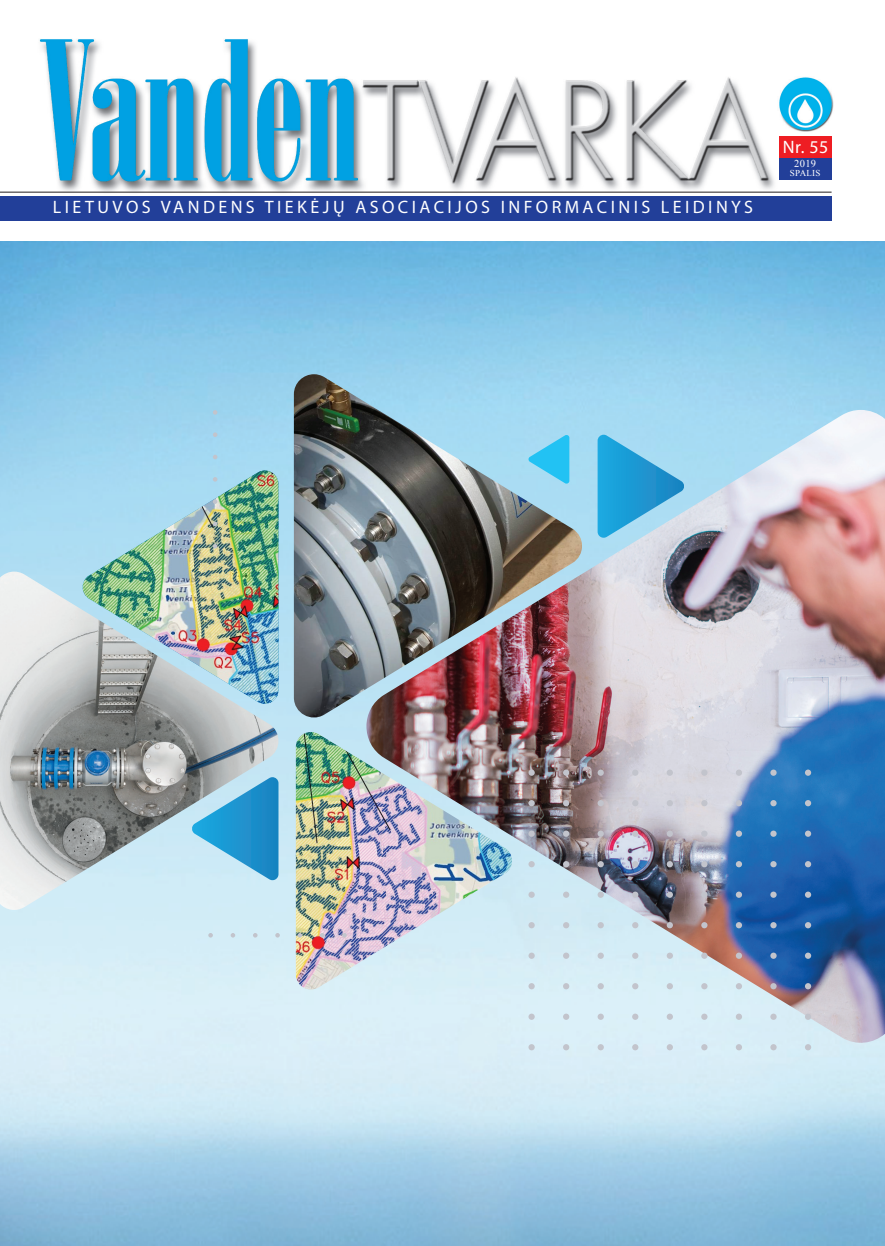
<style>
.page{position:relative;width:885px;height:1246px;background:#fff}
.page>*{position:absolute;margin:0;border:0;box-sizing:border-box;transform-origin:0 0}
.t1{font:18px "Myriad Pro";letter-spacing:.19em;color:#fff}
.t2{font:10.5px "Times New Roman";color:#fff}
.t3{font:9px "Times New Roman";letter-spacing:.03em;color:#fff}
</style>
<div class="page">
<img style="left:1px;top:39px;width:833px;height:182px">
<div style="left:0;top:196px;width:831px;height:24px;background:#223f99"></div>
<div style="left:779px;top:137px;width:52px;height:21px;background:#ee1d23"></div>
<hr style="left:0;top:192px;width:831px;height:1px;background:#231f20">
<div style="left:779px;top:158px;width:52px;height:21px;background:#223f99"></div>
<img style="left:0;top:242px;width:884px;height:1004px">
<img style="left:360px;top:410px;width:524px;height:636px">
<img style="left:294px;top:374px;width:291px;height:349px">
<img style="left:296px;top:732px;width:218px;height:261px">
<img style="left:0;top:572px;width:281px;height:340px">
<img style="left:80px;top:470px;width:198px;height:237px">
<svg style="left:191px;top:777px;width:87px;height:105px;background:#64b1d7"></svg>
<svg style="left:528px;top:434px;width:41px;height:50px;background:#5ecdf3"></svg>
<svg style="left:597px;top:435px;width:88px;height:104px;background:#5db8e1"></svg>
<div style="left:528px;top:769px;width:6px;height:7px;background:#c2c4cc;border-radius:50%"></div>
<div style="left:563px;top:769px;width:6px;height:7px;background:#c2c4cc;border-radius:50%"></div>
<div style="left:597px;top:769px;width:6px;height:7px;background:#c2c4cc;border-radius:50%"></div>
<div style="left:632px;top:769px;width:6px;height:7px;background:#c2c4cc;border-radius:50%"></div>
<div style="left:666px;top:769px;width:7px;height:7px;background:#c2c4cc;border-radius:50%"></div>
<div style="left:701px;top:769px;width:6px;height:7px;background:#c2c4cc;border-radius:50%"></div>
<div style="left:735px;top:769px;width:7px;height:7px;background:#c2c4cc;border-radius:50%"></div>
<div style="left:770px;top:769px;width:6px;height:7px;background:#c2c4cc;border-radius:50%"></div>
<svg style="left:804px;top:769px;width:7px;height:7px"></svg>
<svg style="left:528px;top:800px;width:6px;height:6px"></svg>
<svg style="left:563px;top:800px;width:6px;height:6px"></svg>
<svg style="left:597px;top:800px;width:6px;height:6px"></svg>
<svg style="left:632px;top:800px;width:6px;height:6px"></svg>
<div style="left:666px;top:800px;width:7px;height:6px;background:#c2c4cc;border-radius:50%"></div>
<svg style="left:701px;top:800px;width:6px;height:6px"></svg>
<div style="left:735px;top:800px;width:7px;height:6px;background:#c2c4cc;border-radius:50%"></div>
<svg style="left:770px;top:800px;width:6px;height:6px"></svg>
<div style="left:804px;top:800px;width:7px;height:6px;background:#c2c4cc;border-radius:50%"></div>
<div style="left:528px;top:830px;width:6px;height:7px;background:#c2c4cc;border-radius:50%"></div>
<div style="left:563px;top:830px;width:6px;height:7px;background:#c2c4cc;border-radius:50%"></div>
<div style="left:597px;top:830px;width:6px;height:7px;background:#c2c4cc;border-radius:50%"></div>
<div style="left:632px;top:830px;width:6px;height:7px;background:#c2c4cc;border-radius:50%"></div>
<div style="left:666px;top:830px;width:7px;height:7px;background:#c2c4cc;border-radius:50%"></div>
<div style="left:701px;top:830px;width:6px;height:7px;background:#c2c4cc;border-radius:50%"></div>
<div style="left:735px;top:830px;width:7px;height:7px;background:#c2c4cc;border-radius:50%"></div>
<div style="left:770px;top:830px;width:6px;height:7px;background:#c2c4cc;border-radius:50%"></div>
<svg style="left:804px;top:830px;width:7px;height:7px"></svg>
<svg style="left:528px;top:861px;width:6px;height:6px"></svg>
<svg style="left:563px;top:861px;width:6px;height:6px"></svg>
<svg style="left:597px;top:861px;width:6px;height:6px"></svg>
<svg style="left:632px;top:861px;width:6px;height:6px"></svg>
<div style="left:666px;top:861px;width:7px;height:6px;background:#c2c4cc;border-radius:50%"></div>
<svg style="left:701px;top:861px;width:6px;height:6px"></svg>
<div style="left:735px;top:861px;width:7px;height:6px;background:#c2c4cc;border-radius:50%"></div>
<svg style="left:770px;top:861px;width:6px;height:6px"></svg>
<div style="left:804px;top:861px;width:7px;height:6px;background:#c2c4cc;border-radius:50%"></div>
<div style="left:528px;top:891px;width:6px;height:7px;background:#c2c4cc;border-radius:50%"></div>
<div style="left:563px;top:891px;width:6px;height:7px;background:#c2c4cc;border-radius:50%"></div>
<div style="left:597px;top:891px;width:6px;height:7px;background:#c2c4cc;border-radius:50%"></div>
<div style="left:632px;top:891px;width:6px;height:7px;background:#c2c4cc;border-radius:50%"></div>
<div style="left:666px;top:891px;width:7px;height:7px;background:#c2c4cc;border-radius:50%"></div>
<div style="left:701px;top:891px;width:6px;height:7px;background:#c2c4cc;border-radius:50%"></div>
<svg style="left:735px;top:891px;width:7px;height:7px"></svg>
<div style="left:770px;top:891px;width:6px;height:7px;background:#c2c4cc;border-radius:50%"></div>
<svg style="left:804px;top:891px;width:7px;height:7px"></svg>
<svg style="left:528px;top:922px;width:6px;height:6px"></svg>
<svg style="left:563px;top:922px;width:6px;height:6px"></svg>
<svg style="left:597px;top:922px;width:6px;height:6px"></svg>
<svg style="left:632px;top:922px;width:6px;height:6px"></svg>
<div style="left:666px;top:922px;width:7px;height:6px;background:#c2c4cc;border-radius:50%"></div>
<svg style="left:701px;top:922px;width:6px;height:6px"></svg>
<div style="left:735px;top:922px;width:7px;height:6px;background:#c2c4cc;border-radius:50%"></div>
<svg style="left:770px;top:922px;width:6px;height:6px"></svg>
<div style="left:804px;top:922px;width:7px;height:6px;background:#c2c4cc;border-radius:50%"></div>
<div style="left:528px;top:952px;width:6px;height:7px;background:#c2c4cc;border-radius:50%"></div>
<div style="left:563px;top:952px;width:6px;height:7px;background:#c2c4cc;border-radius:50%"></div>
<div style="left:597px;top:952px;width:6px;height:7px;background:#c2c4cc;border-radius:50%"></div>
<div style="left:632px;top:952px;width:6px;height:7px;background:#c2c4cc;border-radius:50%"></div>
<div style="left:666px;top:952px;width:7px;height:7px;background:#c2c4cc;border-radius:50%"></div>
<div style="left:701px;top:952px;width:6px;height:7px;background:#c2c4cc;border-radius:50%"></div>
<div style="left:735px;top:952px;width:7px;height:7px;background:#c2c4cc;border-radius:50%"></div>
<div style="left:770px;top:952px;width:6px;height:7px;background:#c2c4cc;border-radius:50%"></div>
<svg style="left:804px;top:952px;width:7px;height:7px"></svg>
<svg style="left:528px;top:983px;width:6px;height:6px"></svg>
<svg style="left:563px;top:983px;width:6px;height:6px"></svg>
<svg style="left:597px;top:983px;width:6px;height:6px"></svg>
<svg style="left:632px;top:983px;width:6px;height:6px"></svg>
<div style="left:666px;top:983px;width:7px;height:6px;background:#c2c4cc;border-radius:50%"></div>
<svg style="left:701px;top:983px;width:6px;height:6px"></svg>
<div style="left:735px;top:983px;width:7px;height:6px;background:#c2c4cc;border-radius:50%"></div>
<svg style="left:770px;top:983px;width:6px;height:6px"></svg>
<div style="left:804px;top:983px;width:7px;height:6px;background:#c2c4cc;border-radius:50%"></div>
<div style="left:528px;top:1013px;width:6px;height:7px;background:#c2c4cc;border-radius:50%"></div>
<div style="left:563px;top:1013px;width:6px;height:7px;background:#c2c4cc;border-radius:50%"></div>
<div style="left:597px;top:1013px;width:6px;height:7px;background:#c2c4cc;border-radius:50%"></div>
<div style="left:632px;top:1013px;width:6px;height:7px;background:#c2c4cc;border-radius:50%"></div>
<div style="left:666px;top:1013px;width:7px;height:7px;background:#c2c4cc;border-radius:50%"></div>
<div style="left:701px;top:1013px;width:6px;height:7px;background:#c2c4cc;border-radius:50%"></div>
<div style="left:735px;top:1013px;width:7px;height:7px;background:#c2c4cc;border-radius:50%"></div>
<div style="left:770px;top:1013px;width:6px;height:7px;background:#c2c4cc;border-radius:50%"></div>
<div style="left:804px;top:1013px;width:7px;height:7px;background:#c2c4cc;border-radius:50%"></div>
<svg style="left:528px;top:1044px;width:6px;height:6px"></svg>
<svg style="left:563px;top:1044px;width:6px;height:6px"></svg>
<svg style="left:597px;top:1044px;width:6px;height:6px"></svg>
<svg style="left:632px;top:1044px;width:6px;height:6px"></svg>
<div style="left:666px;top:1044px;width:7px;height:6px;background:#c2c4cc;border-radius:50%"></div>
<svg style="left:701px;top:1044px;width:6px;height:6px"></svg>
<div style="left:735px;top:1044px;width:7px;height:6px;background:#c2c4cc;border-radius:50%"></div>
<svg style="left:770px;top:1044px;width:6px;height:6px"></svg>
<div style="left:804px;top:1044px;width:7px;height:6px;background:#c2c4cc;border-radius:50%"></div>
<svg style="left:213px;top:410px;width:4px;height:5px"></svg>
<svg style="left:213px;top:432px;width:4px;height:5px"></svg>
<svg style="left:213px;top:455px;width:4px;height:4px"></svg>
<svg style="left:213px;top:477px;width:4px;height:5px"></svg>
<svg style="left:213px;top:499px;width:4px;height:5px"></svg>
<svg style="left:213px;top:522px;width:4px;height:4px"></svg>
<svg style="left:213px;top:544px;width:4px;height:4px"></svg>
<svg style="left:342px;top:933px;width:5px;height:4px"></svg>
<svg style="left:320px;top:933px;width:4px;height:4px"></svg>
<svg style="left:297px;top:933px;width:5px;height:4px"></svg>
<svg style="left:275px;top:933px;width:5px;height:4px"></svg>
<svg style="left:253px;top:933px;width:4px;height:4px"></svg>
<svg style="left:231px;top:933px;width:4px;height:4px"></svg>
<svg style="left:208px;top:933px;width:5px;height:4px"></svg>
<p class="t1" style="left:53px;top:196px;width:701px">LIETUVOS VANDENS TIEKĖJŲ ASOCIACIJOS INFORMACINIS LEIDINYS</p>
<p class="t1" style="left:782px;top:136px;width:47px">Nr. 55</p>
<p class="t2" style="left:794px;top:157px;width:23px">2019</p>
<p class="t3" style="left:789px;top:167px;width:32px">SPALIS</p>
</div>
